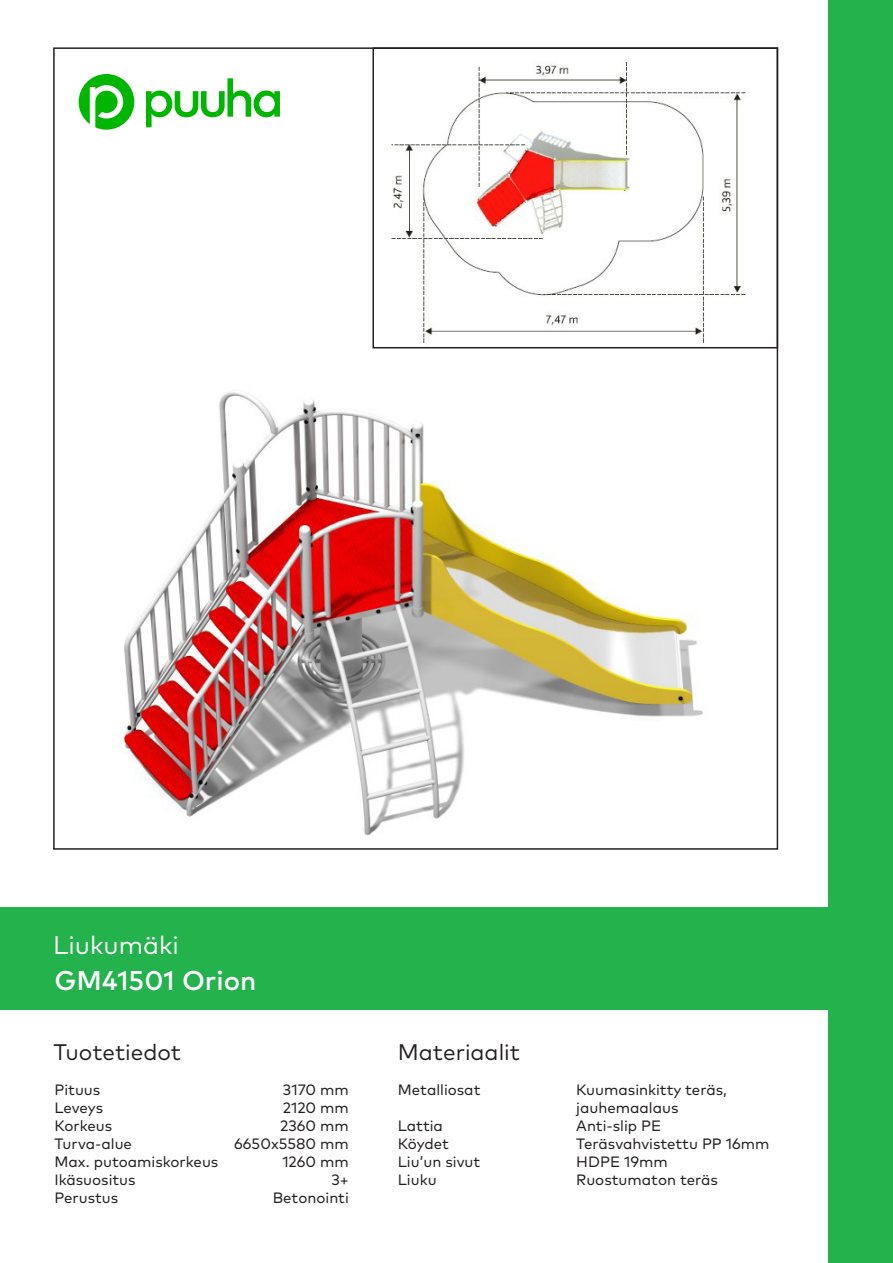
<style>
.page{position:relative;width:893px;height:1263px;background:#fff}
.page>*{position:absolute;margin:0;border:0;box-sizing:border-box;transform-origin:0 0}
.TUOTENUMERO{font:500 27px "Mark Pro";color:#fff}
.TUOTERYHMÄ{font:25.5px "Mark Pro";color:#fff}
.TUOTE_MATERIAALI{font:22.5px "Mark Pro";color:#231f20}
.Tiedot{font:15px "Mark Pro";color:#231f20}
.Numerot{font:15px "Mark Pro";color:#231f20}
</style>
<div class="page">
<img style="left:391px;top:62px;width:355px;height:281px">
<img style="left:121px;top:392px;width:582px;height:444px">
<div style="left:828px;top:0;width:65px;height:1263px;background:#23b24b"></div>
<div style="left:0;top:907px;width:884px;height:102px;background:#23b24b"></div>
<svg style="left:79px;top:74px;width:55px;height:56px"></svg>
<svg style="left:146px;top:78px;width:134px;height:49px"></svg>
<div style="left:372px;top:47px;width:406px;height:301px;border:2px solid #231f20"></div>
<p class="TUOTERYHMÄ" style="left:53px;top:926px;width:127px">Liukumäki</p>
<p class="TUOTENUMERO" style="left:54px;top:960px;width:204px">GM41501 Orion</p>
<p class="TUOTE_MATERIAALI" style="left:53px;top:1035px;width:129px">Tuotetiedot</p>
<p class="TUOTE_MATERIAALI" style="left:398px;top:1035px;width:124px">Materiaalit</p>
<p class="Tiedot" style="left:54px;top:1078px;width:47px">Pituus</p>
<p class="Tiedot" style="left:54px;top:1096px;width:50px">Leveys</p>
<p class="Tiedot" style="left:54px;top:1114px;width:59px">Korkeus</p>
<p class="Tiedot" style="left:54px;top:1132px;width:79px">Turva-alue</p>
<p class="Tiedot" style="left:54px;top:1150px;width:165px">Max. putoamiskorkeus</p>
<p class="Tiedot" style="left:54px;top:1168px;width:83px">Ikäsuositus</p>
<p class="Tiedot" style="left:54px;top:1186px;width:65px">Perustus</p>
<p class="Tiedot" style="left:398px;top:1078px;width:84px">Metalliosat</p>
<p class="Tiedot" style="left:398px;top:1114px;width:47px">Lattia</p>
<p class="Tiedot" style="left:398px;top:1132px;width:53px">Köydet</p>
<p class="Tiedot" style="left:398px;top:1150px;width:84px">Liu’un sivut</p>
<p class="Tiedot" style="left:398px;top:1168px;width:40px">Liuku</p>
<p class="Numerot" style="left:283px;top:1078px;width:67px">3170 mm</p>
<p class="Numerot" style="left:283px;top:1096px;width:68px">2120 mm</p>
<p class="Numerot" style="left:280px;top:1114px;width:70px">2360 mm</p>
<p class="Numerot" style="left:234px;top:1132px;width:116px">6650x5580 mm</p>
<p class="Numerot" style="left:282px;top:1150px;width:68px">1260 mm</p>
<p class="Numerot" style="left:331px;top:1168px;width:19px">3+</p>
<p class="Numerot" style="left:273px;top:1186px;width:78px">Betonointi</p>
<p class="Tiedot" style="left:576px;top:1078px;width:152px">Kuumasinkitty teräs,</p>
<p class="Tiedot" style="left:576px;top:1096px;width:104px">jauhemaalaus</p>
<p class="Tiedot" style="left:576px;top:1114px;width:87px">Anti-slip PE</p>
<p class="Tiedot" style="left:576px;top:1132px;width:195px">Teräsvahvistettu PP 16mm</p>
<p class="Tiedot" style="left:576px;top:1150px;width:93px">HDPE 19mm</p>
<p class="Tiedot" style="left:576px;top:1168px;width:143px">Ruostumaton teräs</p>
</div>
